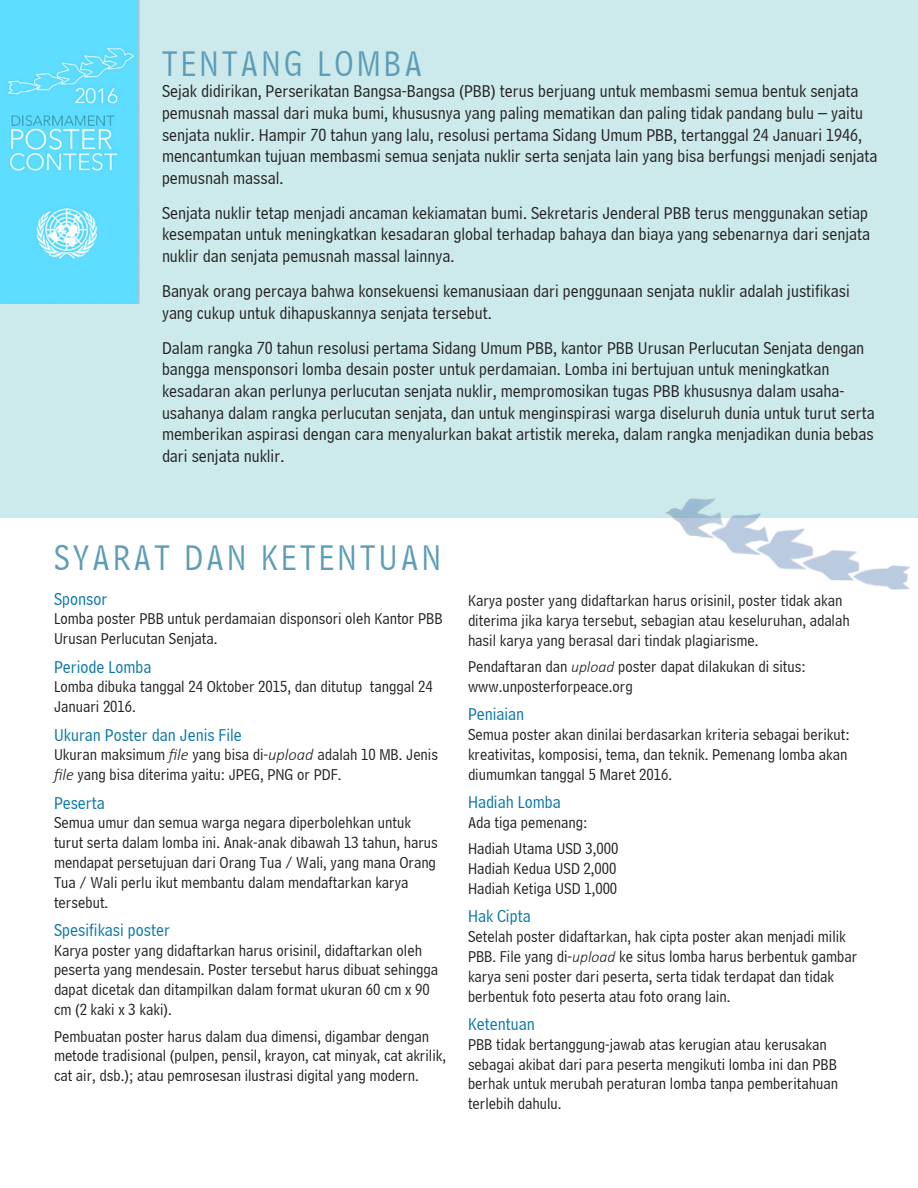
<style>
.page{position:relative;width:918px;height:1188px;background:#fff}
.page>*{position:absolute;margin:0;border:0;box-sizing:border-box;transform-origin:0 0}
.heading{font:37.5px "Bell Centennial BT Address";letter-spacing:.1em;color:#5d9db8;scale:.92 1}
.About-txt{font:18px/21.6px "Bell Centennial BT Address";color:#231f20}
.subhead{font:18px "Bell Centennial BT Address";color:#0676a8}
.rules-txt{font:16.5px/19.8px "Bell Centennial BT Address";color:#231f20}
.s1{font-family:"Calibri";font-weight:300;font-style:italic}
.s2{font-family:"Calibri";font-weight:300;font-style:italic;font-size:15.75px}
</style>
<div class="page">
<div style="left:0;top:0;width:918px;height:517px;background:#cceaec"></div>
<img style="left:658px;top:498px;width:260px;height:92px">
<img style="left:0;top:0;width:139px;height:303px">
<p class="heading" style="left:162px;top:41px;width:284px">TENTANG LOMBA</p>
<p class="About-txt" style="left:162px;top:80px;width:717px">Sejak didirikan, Perserikatan Bangsa-Bangsa (PBB) terus berjuang untuk membasmi semua bentuk senjata pemusnah massal dari muka bumi, khususnya yang paling mematikan dan paling tidak pandang bulu – yaitu senjata nuklir. Hampir 70 tahun yang lalu, resolusi pertama Sidang Umum PBB, tertanggal 24 Januari 1946, mencantumkan tujuan membasmi semua senjata nuklir serta senjata lain yang bisa berfungsi menjadi senjata pemusnah massal.</p>
<p class="About-txt" style="left:162px;top:202px;width:710px">Senjata nuklir tetap menjadi ancaman kekiamatan bumi. Sekretaris Jenderal PBB terus menggunakan setiap kesempatan untuk meningkatkan kesadaran global terhadap bahaya dan biaya yang sebenarnya dari senjata nuklir dan senjata pemusnah massal lainnya.</p>
<p class="About-txt" style="left:162px;top:280px;width:689px">Banyak orang percaya bahwa konsekuensi kemanusiaan dari penggunaan senjata nuklir adalah justifikasi yang cukup untuk dihapuskannya senjata tersebut.</p>
<p class="About-txt" style="left:162px;top:337px;width:714px">Dalam rangka 70 tahun resolusi pertama Sidang Umum PBB, kantor PBB Urusan Perlucutan Senjata dengan bangga mensponsori lomba desain poster untuk perdamaian. Lomba ini bertujuan untuk meningkatkan kesadaran akan perlunya perlucutan senjata nuklir, mempromosikan tugas PBB khususnya dalam usaha&shy;usahanya dalam rangka perlucutan senjata, dan untuk menginspirasi warga diseluruh dunia untuk turut serta memberikan aspirasi dengan cara menyalurkan bakat artistik mereka, dalam rangka menjadikan dunia bebas dari senjata nuklir.</p>
<p class="heading" style="left:54px;top:535px;width:422px">SYARAT DAN KETENTUAN</p>
<p class="subhead" style="left:54px;top:588px;width:55px">Sponsor</p>
<p class="rules-txt" style="left:54px;top:609px;width:390px">Lomba poster PBB untuk perdamaian disponsori oleh Kantor PBB<br>Urusan Perlucutan Senjata.</p>
<p class="subhead" style="left:54px;top:656px;width:99px">Periode Lomba</p>
<p class="rules-txt" style="left:54px;top:677px;width:380px">Lomba dibuka tanggal 24 Oktober 2015, dan ditutup tanggal 24<br>Januari 2016.</p>
<p class="subhead" style="left:54px;top:724px;width:189px">Ukuran Poster dan Jenis File</p>
<p class="rules-txt" style="left:54px;top:745px;width:386px">Ukuran maksimum <span class="s1">file</span> yang bisa di-<span class="s1">upload</span> adalah 10 MB. Jenis <span class="s1">file</span> yang bisa diterima yaitu: JPEG, PNG or PDF.</p>
<p class="subhead" style="left:54px;top:792px;width:52px">Peserta</p>
<p class="rules-txt" style="left:54px;top:813px;width:385px">Semua umur dan semua warga negara diperbolehkan untuk turut serta dalam lomba ini. Anak-anak dibawah 13 tahun, harus mendapat persetujuan dari Orang Tua / Wali, yang mana Orang Tua / Wali perlu ikut membantu dalam mendaftarkan karya tersebut.</p>
<p class="subhead" style="left:54px;top:919px;width:118px">Spesifikasi poster</p>
<p class="rules-txt" style="left:54px;top:940px;width:386px">Karya poster yang didaftarkan harus orisinil, didaftarkan oleh peserta yang mendesain. Poster tersebut harus dibuat sehingga dapat dicetak dan ditampilkan dalam format ukuran 60 cm x 90 cm (2 kaki x 3 kaki).</p>
<p class="rules-txt" style="left:54px;top:1026px;width:394px">Pembuatan poster harus dalam dua dimensi, digambar dengan metode tradisional (pulpen, pensil, krayon, cat minyak, cat akrilik, cat air, dsb.); atau pemrosesan ilustrasi digital yang modern.</p>
<p class="rules-txt" style="left:468px;top:591px;width:383px">Karya poster yang didaftarkan harus orisinil, poster tidak akan diterima jika karya tersebut, sebagian atau keseluruhan, adalah hasil karya yang berasal dari tindak plagiarisme.</p>
<p class="rules-txt" style="left:468px;top:657px;width:339px">Pendaftaran dan <span class="s2">upload</span> poster dapat dilakukan di situs: www.unposterforpeace.org</p>
<p class="subhead" style="left:468px;top:704px;width:58px">Peniaian</p>
<p class="rules-txt" style="left:468px;top:725px;width:383px">Semua poster akan dinilai berdasarkan kriteria sebagai berikut: kreativitas, komposisi, tema, dan teknik. Pemenang lomba akan diumumkan tanggal 5 Maret 2016.</p>
<p class="subhead" style="left:468px;top:792px;width:94px">Hadiah Lomba</p>
<p class="rules-txt" style="left:468px;top:812px;width:121px">Ada tiga pemenang:</p>
<p class="rules-txt" style="left:468px;top:839px;width:152px;text-align:justify">Hadiah Utama USD 3,000<br>Hadiah Kedua USD 2,000<br>Hadiah Ketiga USD 1,000</p>
<p class="subhead" style="left:468px;top:906px;width:64px">Hak Cipta</p>
<p class="rules-txt" style="left:468px;top:927px;width:391px">Setelah poster didaftarkan, hak cipta poster akan menjadi milik PBB. File yang di-<span class="s2">upload</span> ke situs lomba harus berbentuk gambar karya seni poster dari peserta, serta tidak terdapat dan tidak berbentuk foto peserta atau foto orang lain.</p>
<p class="subhead" style="left:468px;top:1013px;width:68px">Ketentuan</p>
<p class="rules-txt" style="left:468px;top:1034px;width:372px">PBB tidak bertanggung-jawab atas kerugian atau kerusakan sebagai akibat dari para peserta mengikuti lomba ini dan PBB berhak untuk merubah peraturan lomba tanpa pemberitahuan terlebih dahulu.</p>
</div>
